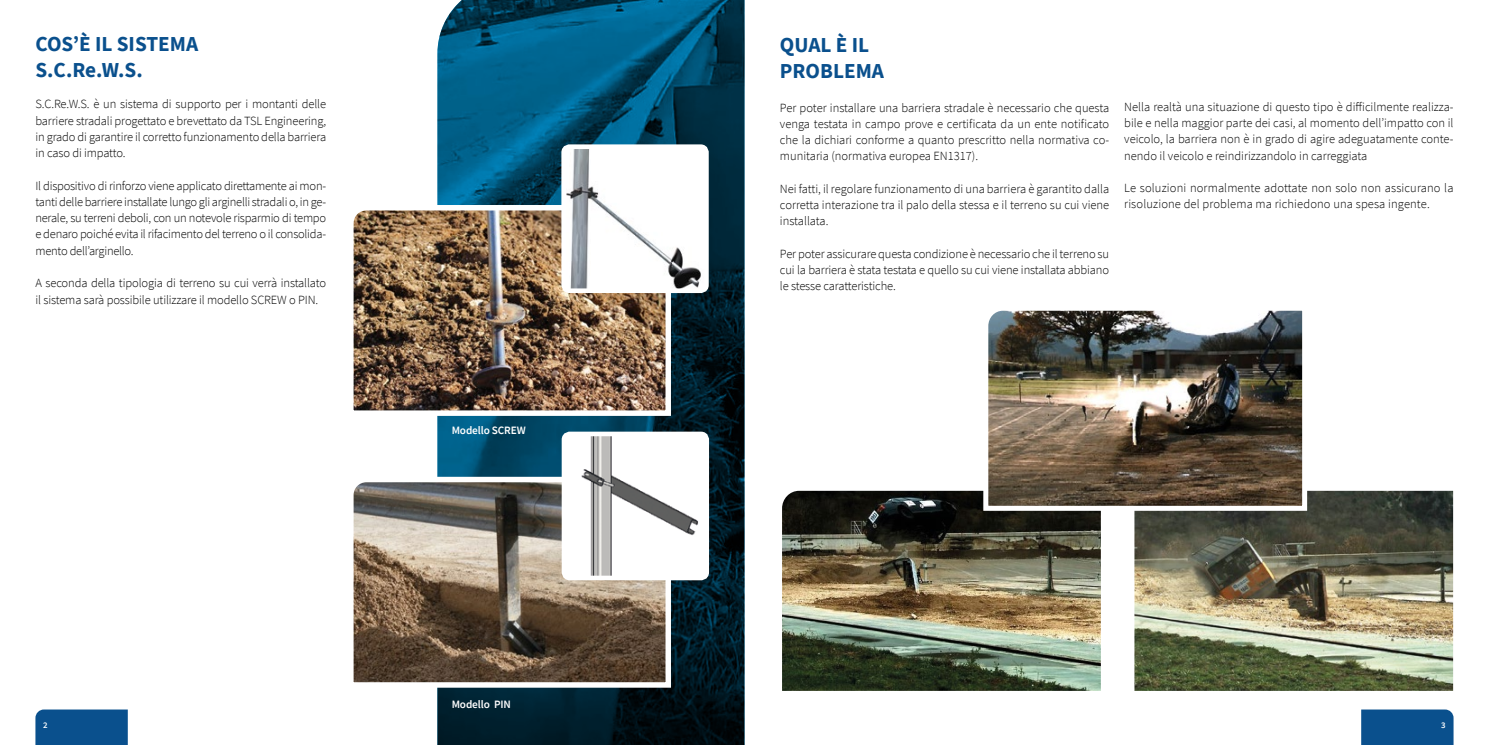
<style>
.page{position:relative;width:1489px;height:745px;background:#fff}
.page>*{position:absolute;margin:0;border:0;box-sizing:border-box;transform-origin:0 0}
.t1{font:700 21.25px/25.5px "Source Sans Pro";color:#0a508d}
.t2{font:300 12.5px/16.2px "Source Sans Pro";letter-spacing:-.01em;color:#000;text-align:justify}
.t3{font:300 12.5px/16.2px "Source Sans Pro";letter-spacing:.01em;color:#000}
.t4{font:600 11.25px "Source Sans Pro";letter-spacing:-.01em;color:#fff}
.t5{font:600 8.75px "Source Sans Pro";color:#fff}
</style>
<div class="page">
<div style="left:1361px;top:709px;width:92px;height:35px;background:#0a508d"></div>
<div style="left:35px;top:709px;width:93px;height:35px;background:#0a508d"></div>
<img style="left:437px;top:0;width:307px;height:744px">
<img style="left:353px;top:202px;width:320px;height:216px">
<svg style="left:353px;top:473px;width:320px;height:217px;background:#7d7062"></svg>
<img style="left:567px;top:150px;width:135px;height:137px">
<div style="left:561px;top:144px;width:147px;height:149px;border:5px solid #fff;border-radius:6px"></div>
<img style="left:567px;top:437px;width:136px;height:137px">
<div style="left:561px;top:431px;width:148px;height:149px;border:5px solid #fff;border-radius:6px"></div>
<img style="left:782px;top:490px;width:318px;height:200px">
<img style="left:1134px;top:490px;width:318px;height:200px">
<img style="left:980px;top:310px;width:329px;height:203px">
<h1 class="t1" style="left:35px;top:31px;width:164px">COS’È IL SISTEMA<br>S.C.Re.W.S.</h1>
<p class="t2" style="left:35px;top:96px;width:292px">S.C.Re.W.S. è un sistema di supporto per i montanti delle barriere stradali progettato e brevettato da TSL Engineering, in grado di garantire il corretto funzionamento della barriera in caso di impatto.</p>
<p class="t2" style="left:35px;top:177px;width:292px">Il dispositivo di rinforzo viene applicato direttamente ai mon&shy;tanti delle barriere installate lungo gli arginelli stradali o, in ge&shy;nerale, su terreni deboli, con un notevole risparmio di tempo e denaro poiché evita il rifacimento del terreno o il consolida&shy;mento dell’arginello.</p>
<p class="t2" style="left:35px;top:275px;width:292px">A seconda della tipologia di terreno su cui verrà installato il sistema sarà possibile utilizzare il modello SCREW o PIN.</p>
<p class="t4" style="left:451px;top:422px;width:76px">Modello SCREW</p>
<p class="t4" style="left:451px;top:696px;width:61px">Modello PIN</p>
<h1 class="t1" style="left:780px;top:32px;width:106px">QUAL È IL<br>PROBLEMA</h1>
<p class="t2" style="left:780px;top:99px;width:331px">Per poter installare una barriera stradale è necessario che questa venga testata in campo prove e certificata da un ente notificato che la dichiari conforme a quanto prescritto nella normativa co&shy;munitaria (normativa europea EN1317).</p>
<p class="t2" style="left:780px;top:180px;width:331px">Nei fatti, il regolare funzionamento di una barriera è garantito dalla corretta interazione tra il palo della stessa e il terreno su cui viene installata.</p>
<p class="t2" style="left:780px;top:245px;width:331px">Per poter assicurare questa condizione è necessario che il terreno su cui la barriera è stata testata e quello su cui viene installata abbiano le stesse caratteristiche.</p>
<p class="t2" style="left:1124px;top:98px;width:331px">Nella realtà una situazione di questo tipo è difficilmente realizza&shy;bile e nella maggior parte dei casi, al momento dell’impatto con il veicolo, la barriera non è in grado di agire adeguatamente conte&shy;nendo il veicolo e reindirizzandolo in carreggiata</p>
<p class="t3" style="left:1124px;top:180px;width:331px">Le soluzioni normalmente adottate non solo non assicurano la risoluzione del problema ma richiedono una spesa ingente.</p>
<p class="t5" style="left:43px;top:718px;width:6px">2</p>
<p class="t5" style="left:1440px;top:718px;width:6px">3</p>
</div>
